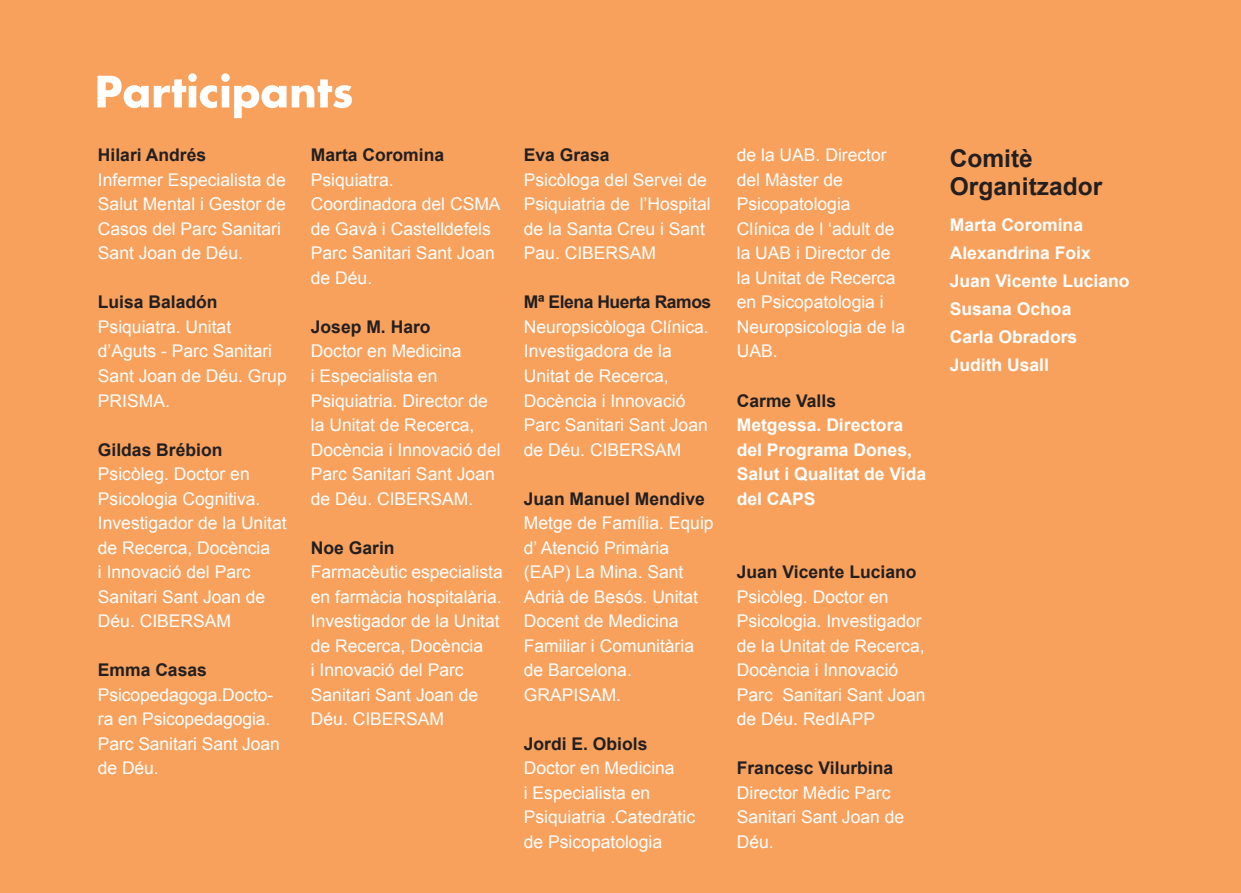
<style>
.page{position:relative;width:1241px;height:893px;background:#fff}
.page>*{position:absolute;margin:0;border:0;box-sizing:border-box;transform-origin:0 0}
.t1{font:700 24.5px/28px "Arial";color:#231f20}
.t2{font:17.5px/24.5px "Arial";color:#fff}
.t3{font:700 17.5px "Arial";color:#231f20}
.t4{font:700 17.5px/28px "Arial";color:#fff}
.t5{font:700 17.5px "Arial";letter-spacing:-.025em;color:#231f20}
</style>
<div class="page">
<div style="left:0;top:0;width:1240px;height:893px;background:#f8a15d"></div>
<svg style="left:97px;top:73px;width:255px;height:45px"></svg>
<p class="t3" style="left:98px;top:144px;width:110px">Hilari Andrés</p>
<p class="t2" style="left:98px;top:168px;width:189px">Infermer Especialista de<br>Salut Mental i Gestor de<br>Casos del Parc Sanitari<br>Sant Joan de Déu.</p>
<p class="t3" style="left:98px;top:291px;width:121px">Luisa Baladón</p>
<p class="t2" style="left:98px;top:315px;width:190px">Psiquiatra. Unitat d’Aguts - Parc Sanitari<br>Sant Joan de Déu. Grup<br>PRISMA.</p>
<p class="t3" style="left:98px;top:438px;width:126px">Gildas Brébion</p>
<p class="t2" style="left:98px;top:462px;width:190px">Psicòleg. Doctor en<br>Psicologia Cognitiva.<br>Investigador de la Unitat de Recerca, Docència<br>i Innovació del Parc<br>Sanitari Sant Joan de<br>Déu. CIBERSAM</p>
<p class="t3" style="left:98px;top:658px;width:110px">Emma Casas</p>
<p class="t2" style="left:98px;top:682px;width:183px">Psicopedagoga.Docto&shy;ra en Psicopedagogia.<br>Parc Sanitari Sant Joan de Déu.</p>
<p class="t3" style="left:311px;top:144px;width:135px">Marta Coromina</p>
<p class="t2" style="left:311px;top:168px;width:191px">Psiquiatra.<br>Coordinadora del CSMA de Gavà i Castelldefels<br>Parc Sanitari Sant Joan de Déu.</p>
<p class="t3" style="left:311px;top:315px;width:121px">Josep M. Haro</p>
<p class="t2" style="left:311px;top:339px;width:191px">Doctor en Medicina<br>i Especialista en<br>Psiquiatria. Director de la Unitat de Recerca,<br>Docència i Innovació del<br>Parc Sanitari Sant Joan de Déu. CIBERSAM.</p>
<p class="t3" style="left:311px;top:536px;width:85px">Noe Garin</p>
<p class="t2" style="left:311px;top:560px;width:193px">Farmacèutic especialista en farmàcia hospitalària.<br>Investigador de la Unitat de Recerca, Docència<br>i Innovació del Parc<br>Sanitari Sant Joan de<br>Déu. CIBERSAM</p>
<p class="t3" style="left:523px;top:144px;width:87px">Eva Grasa</p>
<p class="t2" style="left:523px;top:168px;width:188px">Psicòloga del Servei de<br>Psiquiatria de l’Hospital de la Santa Creu i Sant<br>Pau. CIBERSAM</p>
<p class="t5" style="left:523px;top:291px;width:189px">Mª Elena Huerta Ramos</p>
<p class="t2" style="left:523px;top:315px;width:186px">Neuropsicòloga Clínica.<br>Investigadora de la<br>Unitat de Recerca,<br>Docència i Innovació<br>Parc Sanitari Sant Joan de Déu. CIBERSAM</p>
<p class="t3" style="left:523px;top:487px;width:182px">Juan Manuel Mendive</p>
<p class="t2" style="left:523px;top:511px;width:191px">Metge de Família. Equip d’ Atenció Primària (EAP) La Mina. Sant<br>Adrià de Besós. Unitat<br>Docent de Medicina<br>Familiar i Comunitària de Barcelona.<br>GRAPISAM.</p>
<p class="t3" style="left:523px;top:732px;width:125px">Jordi E. Obiols</p>
<p class="t2" style="left:523px;top:756px;width:173px">Doctor en Medicina<br>i Especialista en<br>Psiquiatria .Catedràtic de Psicopatologia</p>
<p class="t2" style="left:736px;top:143px;width:170px">de la UAB. Director del Màster de<br>Psicopatologia<br>Clínica de l ‘adult de la UAB i Director de la Unitat de Recerca en Psicopatologia i<br>Neuropsicologia de la<br>UAB.</p>
<p class="t3" style="left:736px;top:389px;width:101px">Carme Valls</p>
<p class="t4" style="left:736px;top:413px;width:191px;line-height:24.5px">Metgessa. Directora del Programa Dones,<br>Salut i Qualitat de Vida del CAPS</p>
<h1 class="t1" style="left:949px;top:145px;width:154px">Comitè<br>Organitzador</h1>
<p class="t4" style="left:949px;top:211px;width:181px">Marta Coromina<br>Alexandrina Foix<br>Juan Vicente Luciano<br>Susana Ochoa<br>Carla Obradors<br>Judith Usall</p>
<p class="t3" style="left:736px;top:560px;width:181px">Juan Vicente Luciano</p>
<p class="t2" style="left:736px;top:584px;width:190px">Psicòleg. Doctor en<br>Psicologia. Investigador de la Unitat de Recerca,<br>Docència i Innovació<br>Parc Sanitari Sant Joan de Déu. RedIAPP</p>
<p class="t3" style="left:736px;top:756px;width:158px">Francesc Vilurbina</p>
<p class="t2" style="left:736px;top:780px;width:169px">Director Mèdic Parc<br>Sanitari Sant Joan de<br>Déu.</p>
</div>
